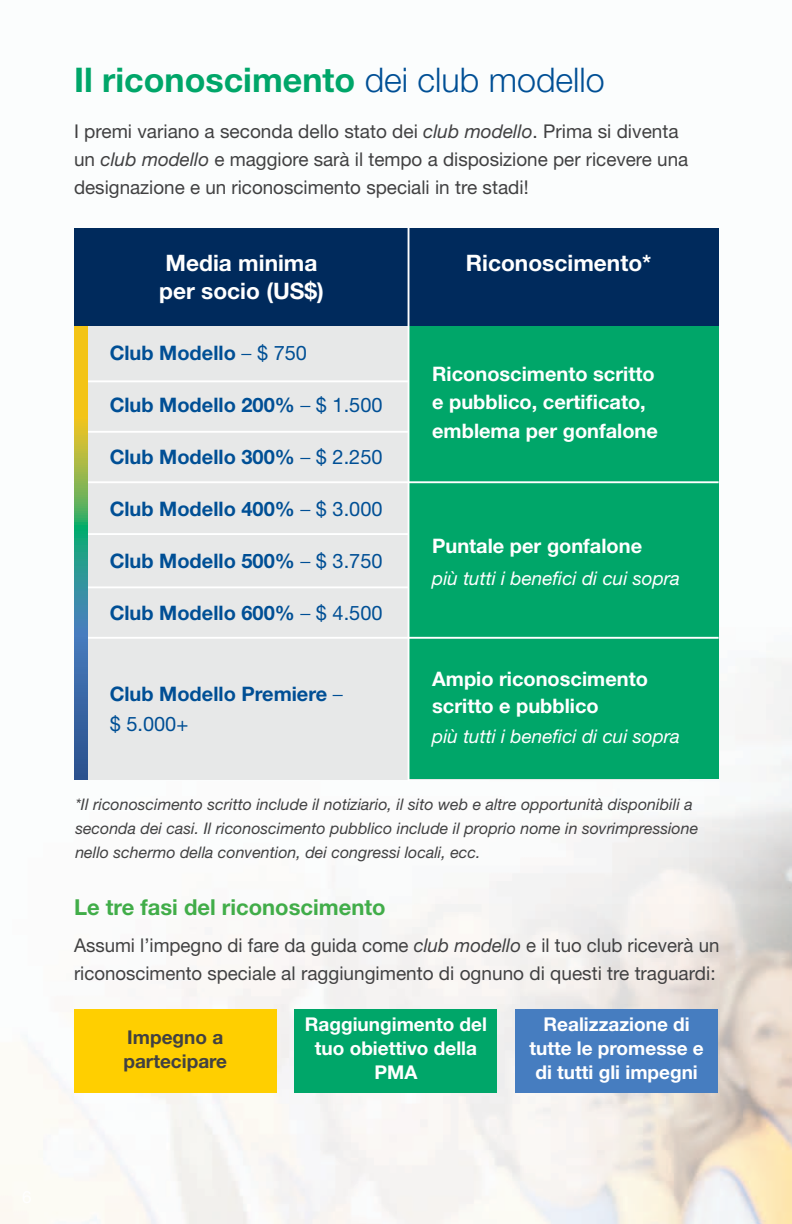
<style>
.page{position:relative;width:792px;height:1224px;background:#fff}
.page>*{position:absolute;margin:0;border:0;box-sizing:border-box;transform-origin:0 0}
.t1{font:700 34px "Helvetica Neue LT Std";color:#00a669}
.t2{font:700 22.6px/28.4px "Helvetica Neue LT Std";color:#fff}
.t3{font:700 22px "Helvetica Neue LT Std";color:#41ad49}
.t4{font:700 20px/30px "Helvetica Neue LT Std";color:#004f95}
.t5{font:700 20px/28.4px "Helvetica Neue LT Std";color:#fff}
.t6{font:19px/28px "Helvetica Neue LT Std";color:#414142}
.t7{font:700 19px/24px "Helvetica Neue LT Std";color:#fff;text-align:center}
.t8{font:700 19px/24px "Helvetica Neue LT Std";color:#414142}
.t9{font:italic 18.8px "Helvetica Neue LT Std";color:#fff}
.t10{font:italic 16px/24px "Helvetica Neue LT Std";color:#414142}
.s1{font-weight:300;color:#004f95}
.s2{font-style:italic}
.s3{font-weight:300}
.s4{font-weight:400}
</style>
<div class="page">
<img style="left:0;top:658px;width:792px;height:566px">
<div style="left:74px;top:324px;width:606px;height:455px;background:#e7e8e8"></div>
<div style="left:409px;top:320px;width:310px;height:459px;background:#00a669"></div>
<hr style="left:82px;top:380px;width:327px;height:2px;background:#fff">
<hr style="left:82px;top:431px;width:327px;height:2px;background:#fff">
<hr style="left:72px;top:481px;width:647px;height:2px;background:#fff">
<hr style="left:82px;top:533px;width:327px;height:2px;background:#fff">
<hr style="left:81px;top:586px;width:328px;height:2px;background:#fff">
<hr style="left:81px;top:637px;width:638px;height:2px;background:#fff">
<div style="left:74px;top:1009px;width:203px;height:84px;background:#ffcf00"></div>
<div style="left:295px;top:1009px;width:202px;height:84px;background:#00a669"></div>
<div style="left:515px;top:1009px;width:203px;height:84px;background:#467dc0"></div>
<svg style="left:74px;top:326px;width:14px;height:453px;background:#71976e"></svg>
<div style="left:74px;top:228px;width:645px;height:98px;background:#002a5c"></div>
<hr style="left:408px;top:228px;width:1px;height:553px;background:#fff">
<h1 class="t1" style="left:74px;top:59px;width:532px">Il riconoscimento <span class="s1">dei club modello</span></h1>
<p class="t6" style="left:74px;top:117px;width:616px">I premi variano a seconda dello stato dei <span class="s2">club modello</span>. Prima si diventa un <span class="s2">club modello</span> e maggiore sarà il tempo a disposizione per ricevere una designazione e un riconoscimento speciali in tre stadi!</p>
<p class="t2" style="left:159px;top:248px;width:166px">Media minima per socio (US$)</p>
<p class="t2" style="left:466px;top:248px;width:187px">Riconoscimento*</p>
<p class="t4" style="left:110px;top:338px;width:199px">Club Modello <span class="s3">–</span> <span class="s4">$ 750</span></p>
<p class="t4" style="left:110px;top:390px;width:274px">Club Modello 200% <span class="s3">–</span> <span class="s4">$ 1.500</span></p>
<p class="t4" style="left:110px;top:442px;width:274px">Club Modello 300% <span class="s3">–</span> <span class="s4">$ 2.250</span></p>
<p class="t4" style="left:110px;top:494px;width:274px">Club Modello 400% <span class="s3">–</span> <span class="s4">$ 3.000</span></p>
<p class="t4" style="left:110px;top:546px;width:274px">Club Modello 500% <span class="s3">–</span> <span class="s4">$ 3.750</span></p>
<p class="t4" style="left:110px;top:598px;width:274px">Club Modello 600% <span class="s3">–</span> <span class="s4">$ 4.500</span></p>
<p class="t4" style="left:110px;top:678px;width:235px">Club Modello Premiere <span class="s3">– </span><span class="s4">$ 5.000+</span></p>
<p class="t5" style="left:432px;top:359px;width:227px">Riconoscimento scritto e pubblico, certificato, emblema per gonfalone</p>
<p class="t5" style="left:432px;top:531px;width:211px">Puntale per gonfalone</p>
<p class="t9" style="left:432px;top:567px;width:249px">più tutti i benefici di cui sopra</p>
<p class="t5" style="left:432px;top:665px;width:217px;line-height:26.4px">Ampio riconoscimento scritto e pubblico</p>
<p class="t9" style="left:432px;top:725px;width:249px">più tutti i benefici di cui sopra</p>
<p class="t10" style="left:75px;top:792px;width:624px">*Il riconoscimento scritto include il notiziario, il sito web e altre opportunità disponibili a seconda dei casi. Il riconoscimento pubblico include il proprio nome in sovrimpressione nello schermo della convention, dei congressi locali, ecc.</p>
<p class="t3" style="left:74px;top:893px;width:313px">Le tre fasi del riconoscimento</p>
<p class="t6" style="left:74px;top:931px;width:647px">Assumi l’impegno di fare da guida come <span class="s2">club modello</span> e il tuo club riceverà un riconoscimento speciale al raggiungimento di ognuno di questi tre traguardi:</p>
<p class="t8" style="left:123px;top:1025px;width:105px">Impegno a partecipare</p>
<p class="t7" style="left:305px;top:1012px;width:184px">Raggiungimento del tuo obiettivo della<br>PMA</p>
<p class="t7" style="left:529px;top:1012px;width:176px">Realizzazione di tutte le promesse e di tutti gli impegni</p>
</div>
